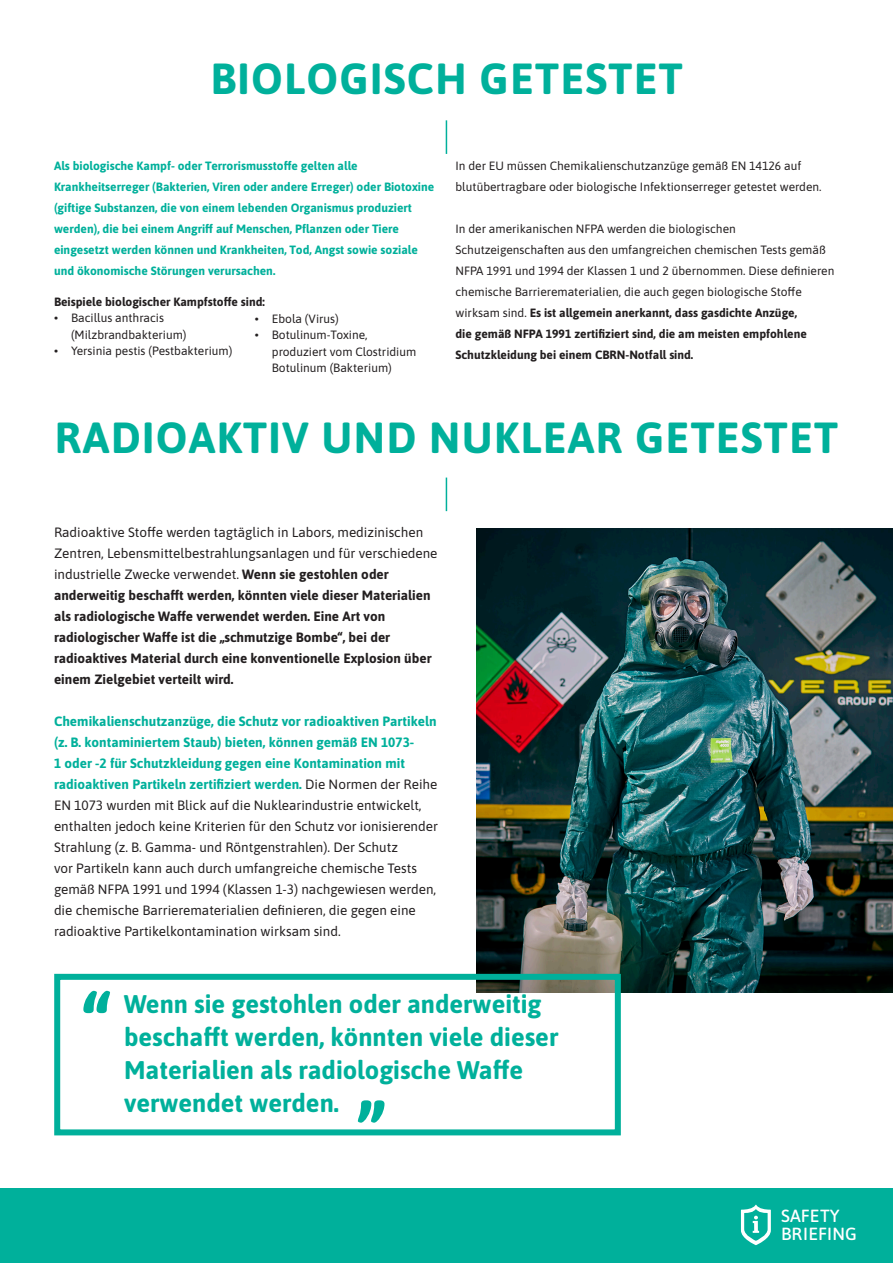
<style>
.page{position:relative;width:893px;height:1263px;background:#fff}
.page>*{position:absolute;margin:0;border:0;box-sizing:border-box;transform-origin:0 0}
.H1_Title_29_29{font:700 43.5px "Asap";letter-spacing:.03em;color:#00b09b}
.Quotation_element{font:700 25.5px/33px "Asap";color:#00b09b}
.t1{font:500 17.55px/17.5px "Asap";letter-spacing:.01em;color:#fff}
.Introtext_9_12_Green{font:13.5px/21px "Asap";color:#231f20}
.Introtext_9_12_Green-2{font:700 13.5px/21px "Asap";color:#231f20}
.Introtext_9_12_Green-3{font:12px/21px "Asap";color:#231f20}
.Content_Text_9_12{font:700 12px/21px "Asap";color:#00b09b}
.Content_Text_9_12-2{font:700 12px "Asap";color:#231f20}
.s1{font-weight:700}
.s2{font-weight:400}
.s3{font-weight:700;color:#00b09b}
</style>
<div class="page">
<hr style="left:446px;top:120px;width:1px;height:34px;background:#00b09b">
<hr style="left:446px;top:478px;width:1px;height:33px;background:#00b09b">
<img style="left:476px;top:529px;width:417px;height:464px">
<div style="left:54px;top:974px;width:567px;height:161px;border:6px solid #00b09b"></div>
<svg style="left:83px;top:991px;width:27px;height:22px"></svg>
<svg style="left:358px;top:1100px;width:26px;height:23px"></svg>
<div style="left:0;top:1188px;width:893px;height:75px;background:#00b09b"></div>
<svg style="left:741px;top:1205px;width:30px;height:40px"></svg>
<p class="H1_Title_29_29" style="left:210px;top:48px;width:474px">BIOLOGISCH GETESTET</p>
<p class="Content_Text_9_12" style="left:54px;top:154px;width:382px">Als biologische Kampf- oder Terrorismusstoffe gelten alle Krankheitserreger (Bakterien, Viren oder andere Erreger) oder Biotoxine (giftige Substanzen, die von einem lebenden Organismus produziert werden), die bei einem Angriff auf Menschen, Pflanzen oder Tiere eingesetzt werden können und Krankheiten, Tod, Angst sowie soziale und ökonomische Störungen verursachen.</p>
<p class="Content_Text_9_12-2" style="left:54px;top:293px;width:212px">Beispiele biologischer Kampfstoffe sind:</p>
<p class="Introtext_9_12_Green-3" style="left:71px;top:309px;width:117px;line-height:16.5px;text-indent:-17px">• Bacillus anthracis (Milzbrandbakterium)</p>
<p class="Introtext_9_12_Green-3" style="left:54px;top:340px;width:180px">• Yersinia pestis (Pestbakterium)</p>
<p class="Introtext_9_12_Green-3" style="left:255px;top:308px;width:86px">• Ebola (Virus)</p>
<p class="Introtext_9_12_Green-3" style="left:272px;top:326px;width:146px;line-height:16.5px;text-indent:-17px">• Botulinum-Toxine, produziert vom Clostridium<br>Botulinum (Bakterium)</p>
<p class="Introtext_9_12_Green-3" style="left:455px;top:154px;width:368px">In der EU müssen Chemikalienschutzanzüge gemäß EN 14126 auf blutübertragbare oder biologische Infektionserreger getestet werden.</p>
<p class="Introtext_9_12_Green-3" style="left:455px;top:217px;width:380px">In der amerikanischen NFPA werden die biologischen Schutzeigenschaften aus den umfangreichen chemischen Tests gemäß NFPA 1991 und 1994 der Klassen 1 und 2 übernommen. Diese definieren chemische Barrierematerialien, die auch gegen biologische Stoffe wirksam sind. <span class="s1">Es ist allgemein anerkannt, dass gasdichte Anzüge,<br>die gemäß NFPA 1991 zertifiziert sind, die am meisten empfohlene Schutzkleidung bei einem CBRN-Notfall sind.</span></p>
<p class="H1_Title_29_29" style="left:55px;top:407px;width:785px">RADIOAKTIV UND NUKLEAR GETESTET</p>
<p class="Introtext_9_12_Green-2" style="left:54px;top:521px;width:385px"><span class="s2">Radioaktive Stoffe werden tagtäglich in Labors, medizinischen Zentren, Lebensmittelbestrahlungsanlagen und für verschiedene industrielle Zwecke verwendet.</span> Wenn sie gestohlen oder anderweitig beschafft werden, könnten viele dieser Materialien als radiologische Waffe verwendet werden. Eine Art von radiologischer Waffe ist die „schmutzige Bombe“, bei der radioaktives Material durch eine konventionelle Explosion über einem Zielgebiet verteilt wird.</p>
<p class="Introtext_9_12_Green" style="left:54px;top:710px;width:385px"><span class="s3">Chemikalienschutzanzüge, die Schutz vor radioaktiven Partikeln (z. B. kontaminiertem Staub) bieten, können gemäß EN 1073-<br>1 oder -2 für Schutzkleidung gegen eine Kontamination mit radioaktiven Partikeln zertifiziert werden.</span> Die Normen der Reihe EN 1073 wurden mit Blick auf die Nuklearindustrie entwickelt, enthalten jedoch keine Kriterien für den Schutz vor ionisierender Strahlung (z. B. Gamma- und Röntgenstrahlen). Der Schutz<br>vor Partikeln kann auch durch umfangreiche chemische Tests gemäß NFPA 1991 und 1994 (Klassen 1-3) nachgewiesen werden, die chemische Barrierematerialien definieren, die gegen eine radioaktive Partikelkontamination wirksam sind.</p>
<p class="Quotation_element" style="left:124px;top:986px;width:436px">Wenn sie gestohlen oder anderweitig beschafft werden, könnten viele dieser Materialien als radiologische Waffe verwendet werden.</p>
<h3 class="t1" style="left:781px;top:1206px;width:77px">SAFETY<br>BRIEFING</h3>
</div>
